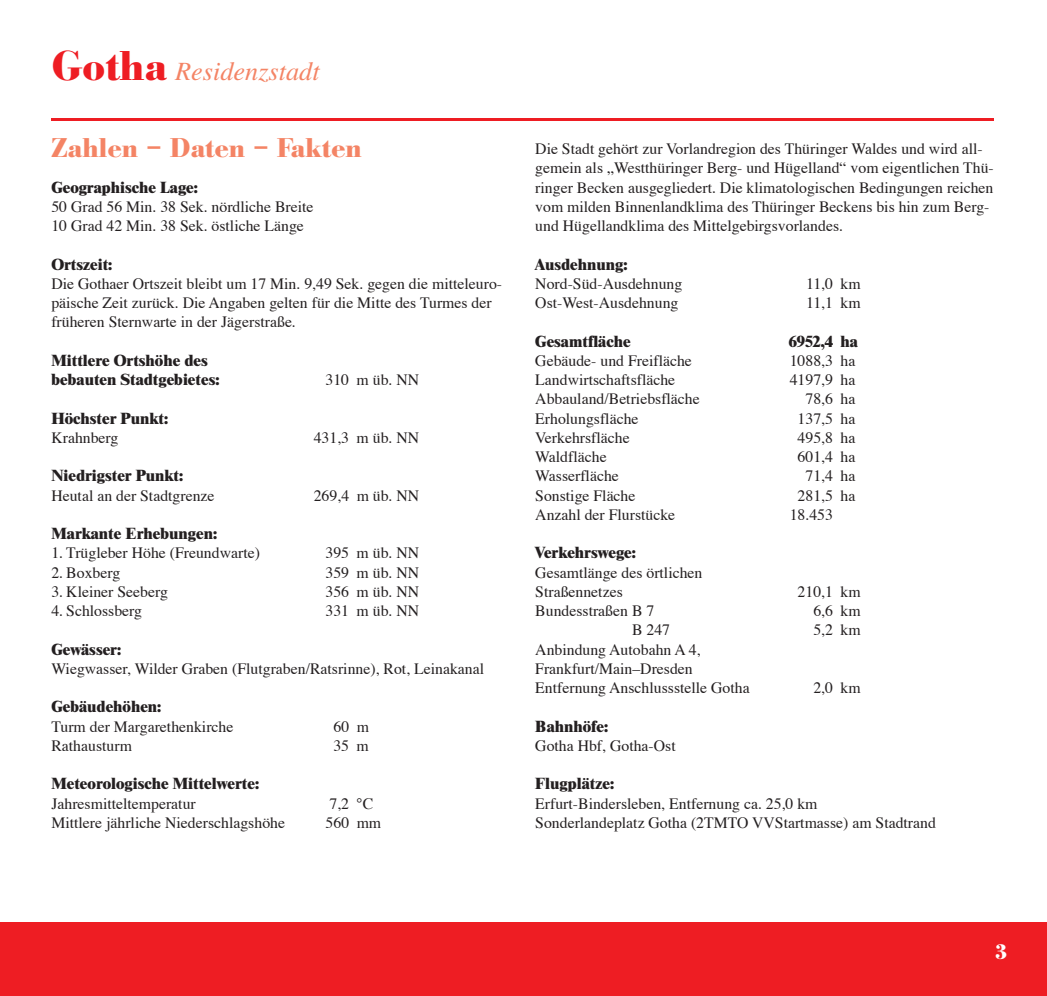
<style>
.page{position:relative;width:1047px;height:996px;background:#fff}
.page>*{position:absolute;margin:0;border:0;box-sizing:border-box;transform-origin:0 0}
.t1{font:700 26.25px "Bodoxi";color:#f48465}
.t2{font:italic 26.25px "Times";color:#f48465}
.t3{font:700 21px "Bodoxi";color:#fff}
.t4{font:15.75px/19.2px "Times";color:#231f20}
.t5{font:800 15.75px/19.2px "Times";color:#231f20}
.s1{font-family:"Bodoxi";font-weight:700;font-style:normal;font-size:40.25px;color:#ee1d23}
</style>
<div class="page">
<div style="left:0;top:922px;width:1046px;height:74px;background:#ee1d23"></div>
<hr style="left:51px;top:118px;width:943px;height:3px;background:#ee1d23">
<h1 class="t2" style="left:51px;top:62px;width:270px"><span class="s1">Gotha</span> Residenzstadt</h1>
<h1 class="t1" style="left:51px;top:138px;width:312px">Zahlen – Daten – Fakten</h1>
<p class="t5" style="left:51px;top:179px;width:148px">Geographische Lage:</p>
<p class="t4" style="left:51px;top:198px;width:264px">50 Grad 56 Min. 38 Sek. nördliche Breite<br>10 Grad 42 Min. 38 Sek. östliche Länge</p>
<p class="t5" style="left:51px;top:256px;width:62px">Ortszeit:</p>
<p class="t4" style="left:51px;top:275px;width:452px">Die Gothaer Ortszeit bleibt um 17 Min. 9,49 Sek. gegen die mitteleuro&shy;päische Zeit zurück. Die Angaben gelten für die Mitte des Turmes der früheren Sternwarte in der Jägerstraße.</p>
<p class="t5" style="left:51px;top:352px;width:169px">Mittlere Ortshöhe des bebauten Stadtgebietes:</p>
<p class="t4" style="left:325px;top:371px;width:95px">310 m üb. NN</p>
<p class="t5" style="left:51px;top:410px;width:118px">Höchster Punkt:</p>
<p class="t4" style="left:51px;top:429px;width:69px">Krahnberg</p>
<p class="t4" style="left:314px;top:429px;width:107px">431,3 m üb. NN</p>
<p class="t5" style="left:51px;top:467px;width:133px">Niedrigster Punkt:</p>
<p class="t4" style="left:51px;top:487px;width:165px">Heutal an der Stadtgrenze</p>
<p class="t4" style="left:314px;top:487px;width:107px">269,4 m üb. NN</p>
<p class="t5" style="left:51px;top:525px;width:167px">Markante Erhebungen:</p>
<p class="t4" style="left:51px;top:545px;width:210px">1. Trügleber Höhe (Freundwarte)</p>
<p class="t4" style="left:325px;top:545px;width:95px">395 m üb. NN</p>
<p class="t4" style="left:51px;top:564px;width:70px">2. Boxberg</p>
<p class="t4" style="left:325px;top:564px;width:95px">359 m üb. NN</p>
<p class="t4" style="left:51px;top:583px;width:118px">3. Kleiner Seeberg</p>
<p class="t4" style="left:325px;top:583px;width:95px">356 m üb. NN</p>
<p class="t4" style="left:51px;top:602px;width:92px">4. Schlossberg</p>
<p class="t4" style="left:325px;top:602px;width:95px">331 m üb. NN</p>
<p class="t5" style="left:51px;top:641px;width:71px">Gewässer:</p>
<p class="t4" style="left:51px;top:660px;width:434px">Wiegwasser, Wilder Graben (Flutgraben/Ratsrinne), Rot, Leinakanal</p>
<p class="t5" style="left:51px;top:698px;width:111px">Gebäudehöhen:</p>
<p class="t4" style="left:51px;top:718px;width:183px">Turm der Margarethenkirche</p>
<p class="t4" style="left:333px;top:718px;width:37px">60 m</p>
<p class="t4" style="left:51px;top:737px;width:82px">Rathausturm</p>
<p class="t4" style="left:333px;top:737px;width:37px">35 m</p>
<p class="t5" style="left:51px;top:775px;width:209px">Meteorologische Mittelwerte:</p>
<p class="t4" style="left:51px;top:795px;width:146px">Jahresmitteltemperatur</p>
<p class="t4" style="left:329px;top:795px;width:45px">7,2 °C</p>
<p class="t4" style="left:51px;top:814px;width:235px">Mittlere jährliche Niederschlagshöhe</p>
<p class="t4" style="left:325px;top:814px;width:57px">560 mm</p>
<p class="t4" style="left:535px;top:140px;width:460px">Die Stadt gehört zur Vorlandregion des Thüringer Waldes und wird all&shy;gemein als „Westthüringer Berg- und Hügelland“ vom eigentlichen Thü&shy;ringer Becken ausgegliedert. Die klimatologischen Bedingungen reichen vom milden Binnenlandklima des Thüringer Beckens bis hin zum Berg&shy;und Hügellandklima des Mittelgebirgsvorlandes.</p>
<p class="t5" style="left:535px;top:256px;width:94px">Ausdehnung:</p>
<p class="t4" style="left:535px;top:275px;width:148px">Nord-Süd-Ausdehnung</p>
<p class="t4" style="left:806px;top:275px;width:56px">11,0 km</p>
<p class="t4" style="left:535px;top:294px;width:145px">Ost-West-Ausdehnung</p>
<p class="t4" style="left:806px;top:294px;width:56px">11,1 km</p>
<p class="t5" style="left:535px;top:333px;width:97px">Gesamtfläche</p>
<p class="t5" style="left:788px;top:333px;width:71px">6952,4 ha</p>
<p class="t4" style="left:535px;top:352px;width:158px">Gebäude- und Freifläche</p>
<p class="t4" style="left:789px;top:352px;width:67px">1088,3 ha</p>
<p class="t4" style="left:535px;top:371px;width:141px">Landwirtschaftsfläche</p>
<p class="t4" style="left:789px;top:371px;width:67px">4197,9 ha</p>
<p class="t4" style="left:535px;top:391px;width:166px">Abbauland/Betriebsfläche</p>
<p class="t4" style="left:805px;top:391px;width:51px">78,6 ha</p>
<p class="t4" style="left:535px;top:410px;width:105px">Erholungsfläche</p>
<p class="t4" style="left:797px;top:410px;width:59px">137,5 ha</p>
<p class="t4" style="left:535px;top:429px;width:96px">Verkehrsfläche</p>
<p class="t4" style="left:797px;top:429px;width:59px">495,8 ha</p>
<p class="t4" style="left:535px;top:448px;width:73px">Waldfläche</p>
<p class="t4" style="left:797px;top:448px;width:59px">601,4 ha</p>
<p class="t4" style="left:535px;top:468px;width:85px">Wasserfläche</p>
<p class="t4" style="left:805px;top:468px;width:51px">71,4 ha</p>
<p class="t4" style="left:535px;top:487px;width:102px">Sonstige Fläche</p>
<p class="t4" style="left:797px;top:487px;width:59px">281,5 ha</p>
<p class="t4" style="left:535px;top:506px;width:141px">Anzahl der Flurstücke</p>
<p class="t4" style="left:789px;top:506px;width:45px">18.453</p>
<p class="t5" style="left:535px;top:544px;width:102px">Verkehrswege:</p>
<p class="t4" style="left:535px;top:564px;width:169px">Gesamtlänge des örtlichen<br>Straßennetzes</p>
<p class="t4" style="left:797px;top:583px;width:64px">210,1 km</p>
<p class="t4" style="left:535px;top:602px;width:121px">Bundesstraßen B 7</p>
<p class="t4" style="left:813px;top:602px;width:49px">6,6 km</p>
<p class="t4" style="left:632px;top:622px;width:40px">B 247</p>
<p class="t4" style="left:813px;top:622px;width:49px">5,2 km</p>
<p class="t4" style="left:535px;top:641px;width:216px">Anbindung Autobahn A 4,<br>Frankfurt/Main–Dresden<br>Entfernung Anschlussstelle Gotha</p>
<p class="t4" style="left:813px;top:679px;width:49px">2,0 km</p>
<p class="t5" style="left:535px;top:718px;width:74px">Bahnhöfe:</p>
<p class="t4" style="left:535px;top:737px;width:142px">Gotha Hbf, Gotha-Ost</p>
<p class="t5" style="left:535px;top:775px;width:80px">Flugplätze:</p>
<p class="t4" style="left:535px;top:795px;width:402px">Erfurt-Bindersleben, Entfernung ca. 25,0 km<br>Sonderlandeplatz Gotha (2TMTO VVStartmasse) am Stadtrand</p>
<h2 class="t3" style="left:994px;top:944px;width:15px">3</h2>
</div>
